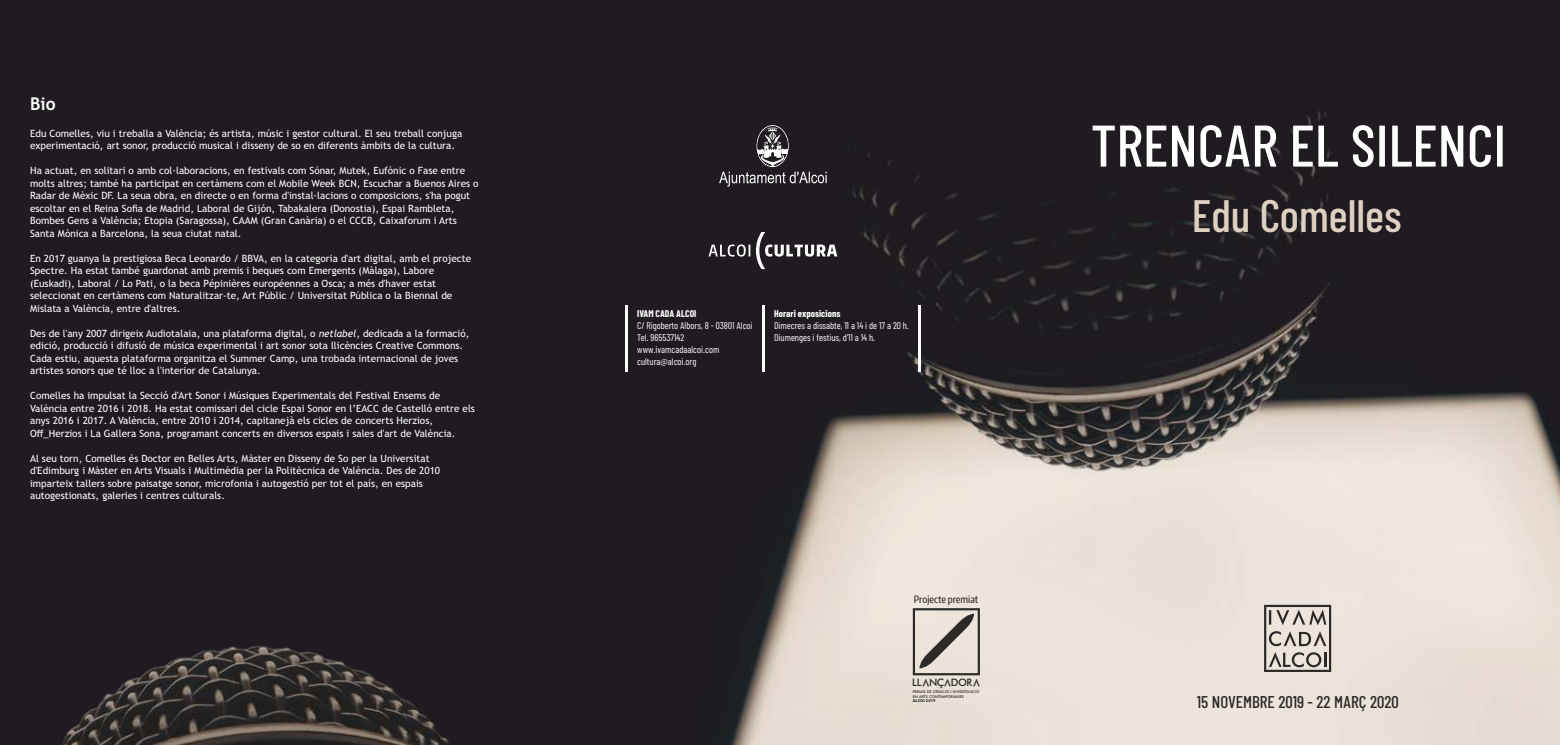
<style>
.page{position:relative;width:1560px;height:745px;background:#fff}
.page>*{position:absolute;margin:0;border:0;box-sizing:border-box;transform-origin:0 0}
.t1{font:500 58.5px "Barlow Condensed";color:#fefefe}
.t2{font:500 45.38px "Barlow Condensed";color:#dfd1c2}
.t3{font:700 17.5px "Trebuchet MS";color:#fefefe}
.t4{font:500 17px "Barlow Condensed";color:#2b2a29}
.t5{font:500 10.38px "Futura BT";letter-spacing:-.04em;color:#2b2a29}
.t6{font:10px/12.5px "Trebuchet MS";color:#fefefe}
.t7{font:500 10px "Encode Sans Compressed";color:#2b2a29}
.t8{font:9.75px/12.1px "Barlow Condensed";color:#fefefe}
.t9{font:700 9.75px "Barlow Condensed";color:#fefefe}
.t10{font:500 3.88px/4.6px "Futura BT";color:#2b2a29}
.t11{font:700 3.88px "Futura BT";color:#2b2a29}
.s1{font-style:italic}
</style>
<div class="page">
<img style="left:0;top:0;width:1559px;height:744px">
<svg style="left:719px;top:125px;width:107px;height:61px;background:#3c373d"></svg>
<svg style="left:708px;top:232px;width:129px;height:37px;background:#433f44"></svg>
<svg style="left:1263px;top:604px;width:67px;height:67px;background:#b6b0a9"></svg>
<hr style="left:762px;top:305px;width:2px;height:66px;background:#fefefe">
<hr style="left:918px;top:305px;width:2px;height:66px;background:#fefefe">
<hr style="left:625px;top:305px;width:2px;height:66px;background:#fefefe">
<svg style="left:912px;top:607px;width:67px;height:68px;background:#bcb5ae"></svg>
<img style="left:4px;top:646px;width:455px;height:98px">
<h3 class="t3" style="left:30px;top:97px;width:27px">Bio</h3>
<p class="t6" style="left:30px;top:128px;width:433px">Edu Comelles, viu i treballa a València; és artista, músic i gestor cultural. El seu treball conjuga experimentació, art sonor, producció musical i disseny de so en diferents àmbits de la cultura.</p>
<p class="t6" style="left:30px;top:165px;width:450px">Ha actuat, en solitari o amb col·laboracions, en festivals com Sónar, Mutek, Eufònic o Fase entre molts altres; també ha participat en certàmens com el Mobile Week BCN, Escuchar a Buenos Aires o Radar de Mèxic DF. La seua obra, en directe o en forma d'instal·lacions o composicions, s'ha pogut escoltar en el Reina Sofia de Madrid, Laboral de Gijón, Tabakalera (Donostia), Espai Rambleta, Bombes Gens a València; Etopia (Saragossa), CAAM (Gran Canària) o el CCCB, Caixaforum i Arts Santa Mònica a Barcelona, la seua ciutat natal.</p>
<p class="t6" style="left:30px;top:253px;width:442px">En 2017 guanya la prestigiosa Beca Leonardo / BBVA, en la categoria d'art digital, amb el projecte Spectre. Ha estat també guardonat amb premis i beques com Emergents (Màlaga), Labore (Euskadi), Laboral / Lo Pati, o la beca Pépinières européennes a Osca; a més d'haver estat seleccionat en certàmens com Naturalitzar-te, Art Públic / Universitat Pública o la Biennal de Mislata a València, entre d'altres.</p>
<p class="t6" style="left:30px;top:328px;width:441px">Des de l'any 2007 dirigeix Audiotalaia, una plataforma digital, o <span class="s1">netlabel</span>, dedicada a la formació, edició, producció i difusió de música experimental i art sonor sota llicències Creative Commons.<br>Cada estiu, aquesta plataforma organitza el Summer Camp, una trobada internacional de joves artistes sonors que té lloc a l'interior de Catalunya.</p>
<p class="t6" style="left:30px;top:390px;width:446px">Comelles ha impulsat la Secció d'Art Sonor i Músiques Experimentals del Festival Ensems de València entre 2016 i 2018. Ha estat comissari del cicle Espai Sonor en l’EACC de Castelló entre els anys 2016 i 2017. A València, entre 2010 i 2014, capitanejà els cicles de concerts Herzios, Off_Herzios i La Gallera Sona, programant concerts en diversos espais i sales d'art de València.</p>
<p class="t6" style="left:30px;top:452px;width:411px">Al seu torn, Comelles és Doctor en Belles Arts, Màster en Disseny de So per la Universitat d'Edimburg i Màster en Arts Visuals i Multimèdia per la Politècnica de València. Des de 2010 imparteix tallers sobre paisatge sonor, microfonia i autogestió per tot el país, en espais autogestionats, galeries i centres culturals.</p>
<p class="t9" style="left:637px;top:306px;width:61px">IVAM CADA ALCOI</p>
<p class="t8" style="left:637px;top:318px;width:117px">C/ Rigoberto Albors, 8 - 03801 Alcoi<br>Tel. 965537142 www.ivamcadaalcoi.com cultura@alcoi.org</p>
<p class="t9" style="left:774px;top:307px;width:68px">Horari exposicions</p>
<p class="t8" style="left:774px;top:319px;width:136px">Dimecres a dissabte, 11 a 14 i de 17 a 20 h.<br>Diumenges i festius, d’11 a 14 h.</p>
<p class="t7" style="left:913px;top:592px;width:66px">Projecte premiat</p>
<p class="t5" style="left:912px;top:678px;width:11px">LL</p>
<p class="t5" style="left:928px;top:686px;width:8px;rotate:-180deg">V</p>
<p class="t5" style="left:928px;top:678px;width:17px">NÇ</p>
<p class="t5" style="left:950px;top:686px;width:8px;rotate:-180deg">V</p>
<p class="t5" style="left:950px;top:678px;width:23px">DOR</p>
<p class="t5" style="left:979px;top:686px;width:8px;rotate:-180deg">V</p>
<p class="t10" style="left:912px;top:689px;width:68px">PREMIS DE CREACIÓ I INVESTIGACIÓ<br>EN ARTS CONTEMPORÀNIES</p>
<p class="t11" style="left:912px;top:698px;width:24px">ALCOI 2019</p>
<h1 class="t1" style="left:1090px;top:108px;width:417px">TRENCAR EL SILENCI</h1>
<h2 class="t2" style="left:1191px;top:186px;width:211px">Edu Comelles</h2>
<h3 class="t4" style="left:1196px;top:690px;width:203px">15 NOVEMBRE 2019 - 22 MARÇ 2020</h3>
</div>
